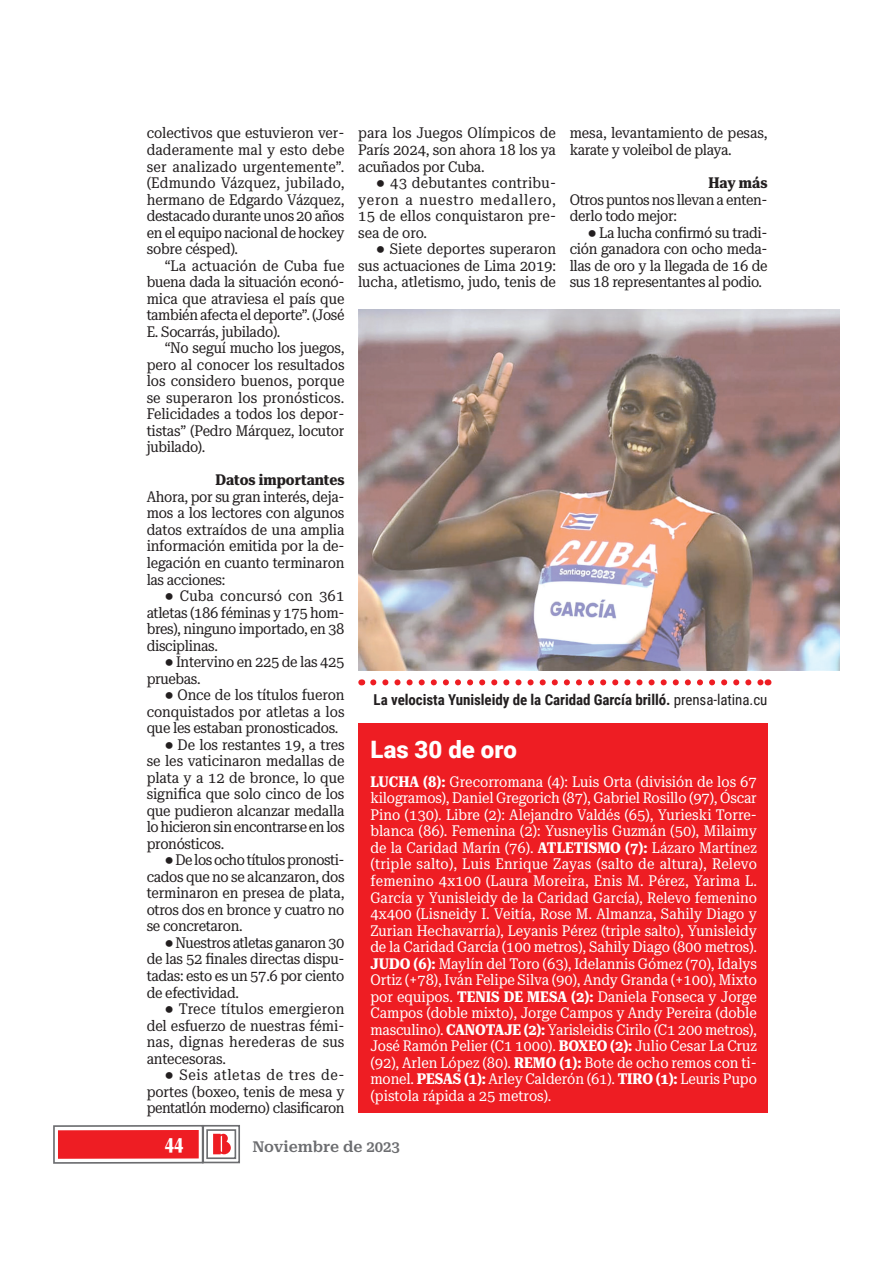
<style>
.page{position:relative;width:893px;height:1276px;background:#fff}
.page>*{position:absolute;margin:0;border:0;box-sizing:border-box;transform-origin:0 0}
.t1{font:900 24px "Roboto";color:#fff}
.t2{font:700 ultra-condensed 21px "Roboto Serif 120 pt";color:#fff}
.t3{font:15px/16.5px "Roboto Serif 28 pt Condensed";letter-spacing:-.02em;color:#231f20;text-align:justify}
.t4{font:15px/16.5px "Roboto Serif 28 pt Condensed";letter-spacing:-.005em;color:#fff;text-align:justify}
.t5{font:700 15px "Roboto Condensed";letter-spacing:-.005em;color:#231f20}
.t6{font:700 15px "Roboto Serif 28 pt Condensed";color:#231f20}
.t7{font:600 15px "Roboto Serif";color:#6c6d70}
.s1{font-weight:400}
.s2{font-weight:700}
</style>
<div class="page">
<svg style="left:53px;top:1124px;width:187px;height:40px"></svg>
<div style="left:58px;top:1130px;width:141px;height:28px;background:#ee1d23"></div>
<img style="left:358px;top:309px;width:482px;height:361px">
<svg style="left:373px;top:679px;width:395px;height:6px"></svg>
<div style="left:358px;top:723px;width:409px;height:390px;background:#ee1d23"></div>
<p class="t3" style="left:147px;top:125px;width:199px">colectivos que estuvieron ver&shy;daderamente mal y esto debe ser analizado urgentemente”. (Edmundo Vázquez, jubilado, hermano de Edgardo Vázquez, destacado durante unos 20 años en el equipo nacional de hockey sobre césped).</p>
<p class="t3" style="left:147px;top:257px;width:199px;text-indent:18px">“La actuación de Cuba fue buena dada la situación econó&shy;mica que atraviesa el país que también afecta el deporte”. (José E. Socarrás, jubilado).</p>
<p class="t3" style="left:147px;top:340px;width:199px;text-indent:18px">“No seguí mucho los juegos, pero al conocer los resultados los considero buenos, porque se superaron los pronósticos.<br>Felicidades a todos los depor&shy;tistas” (Pedro Márquez, locutor jubilado).</p>
<p class="t6" style="left:215px;top:471px;width:130px">Datos importantes</p>
<p class="t3" style="left:147px;top:488px;width:199px">Ahora, por su gran interés, deja&shy;mos a los lectores con algunos datos extraídos de una amplia información emitida por la de&shy;legación en cuanto terminaron las acciones:</p>
<p class="t3" style="left:147px;top:587px;width:199px;text-indent:18px">● Cuba concursó con 361 atletas (186 féminas y 175 hom&shy;bres), ninguno importado, en 38 disciplinas.</p>
<p class="t3" style="left:147px;top:654px;width:199px;text-indent:18px">● Intervino en 225 de las 425 pruebas.</p>
<p class="t3" style="left:147px;top:687px;width:199px;text-indent:18px">● Once de los títulos fueron conquistados por atletas a los que les estaban pronosticados.</p>
<p class="t3" style="left:147px;top:736px;width:199px;text-indent:18px">● De los restantes 19, a tres se les vaticinaron medallas de plata y a 12 de bronce, lo que significa que solo cinco de los que pudieron alcanzar medalla lo hicieron sin encontrarse en los pronósticos.</p>
<p class="t3" style="left:147px;top:852px;width:199px;text-indent:18px">● De los ocho títulos pronosti&shy;cados que no se alcanzaron, dos terminaron en presea de plata, otros dos en bronce y cuatro no se concretaron.</p>
<p class="t3" style="left:147px;top:934px;width:199px;text-indent:18px">● Nuestros atletas ganaron 30 de las 52 finales directas dispu&shy;tadas: esto es un 57.6 por ciento de efectividad.</p>
<p class="t3" style="left:147px;top:1000px;width:199px;text-indent:18px">● Trece títulos emergieron del esfuerzo de nuestras fémi&shy;nas, dignas herederas de sus antecesoras.</p>
<p class="t3" style="left:147px;top:1066px;width:199px;text-indent:18px">● Seis atletas de tres de&shy;portes (boxeo, tenis de mesa y pentatlón moderno) clasificaron</p>
<p class="t3" style="left:358px;top:125px;width:199px">para los Juegos Olímpicos de París 2024, son ahora 18 los ya acuñados por Cuba.</p>
<p class="t3" style="left:358px;top:175px;width:199px;text-indent:18px">● 43 debutantes contribu&shy;yeron a nuestro medallero, 15 de ellos conquistaron pre&shy;sea de oro.</p>
<p class="t3" style="left:358px;top:241px;width:199px;text-indent:18px">● Siete deportes superaron sus actuaciones de Lima 2019: lucha, atletismo, judo, tenis de</p>
<p class="t3" style="left:570px;top:125px;width:199px">mesa, levantamiento de pesas, karate y voleibol de playa.</p>
<p class="t6" style="left:708px;top:174px;width:61px">Hay más</p>
<p class="t3" style="left:570px;top:191px;width:199px">Otros puntos nos llevan a enten&shy;derlo todo mejor:</p>
<p class="t3" style="left:570px;top:224px;width:199px;text-indent:18px">● La lucha confirmó su tradi&shy;ción ganadora con ocho meda&shy;llas de oro y la llegada de 16 de sus 18 representantes al podio.</p>
<p class="t5" style="left:374px;top:691px;width:395px">La velocista Yunisleidy de la Caridad García brilló. <span class="s1">prensa-latina.cu</span></p>
<h1 class="t1" style="left:370px;top:735px;width:148px">Las 30 de oro</h1>
<p class="t4" style="left:370px;top:773px;width:388px"><span class="s2">LUCHA (8):</span> Grecorromana (4): Luis Orta (división de los 67 kilogramos), Daniel Gregorich (87), Gabriel Rosillo (97), Óscar Pino (130). Libre (2): Alejandro Valdés (65), Yurieski Torre&shy;blanca (86). Femenina (2): Yusneylis Guzmán (50), Milaimy de la Caridad Marín (76). <span class="s2">ATLETISMO (7):</span> Lázaro Martínez (triple salto), Luis Enrique Zayas (salto de altura), Relevo femenino 4x100 (Laura Moreira, Enis M. Pérez, Yarima L.<br>García y Yunisleidy de la Caridad García), Relevo femenino 4x400 (Lisneidy I. Veitía, Rose M. Almanza, Sahily Diago y Zurian Hechavarría), Leyanis Pérez (triple salto), Yunisleidy de la Caridad García (100 metros), Sahily Diago (800 metros).<br><span class="s2">JUDO (6):</span> Maylín del Toro (63), Idelannis Gómez (70), Idalys Ortiz (+78), Iván Felipe Silva (90), Andy Granda (+100), Mixto por equipos. <span class="s2">TENIS DE MESA (2):</span> Daniela Fonseca y Jorge Campos (doble mixto), Jorge Campos y Andy Pereira (doble masculino). <span class="s2">CANOTAJE (2):</span> Yarisleidis Cirilo (C1 200 metros), José Ramón Pelier (C1 1000). <span class="s2">BOXEO (2):</span> Julio Cesar La Cruz (92), Arlen López (80). <span class="s2">REMO (1):</span> Bote de ocho remos con ti&shy;monel. <span class="s2">PESAS (1):</span> Arley Calderón (61). <span class="s2">TIRO (1):</span> Leuris Pupo (pistola rápida a 25 metros).</p>
<h2 class="t2" style="left:165px;top:1131px;width:20px">44</h2>
<p class="t7" style="left:252px;top:1138px;width:149px">Noviembre de 2023</p>
</div>
